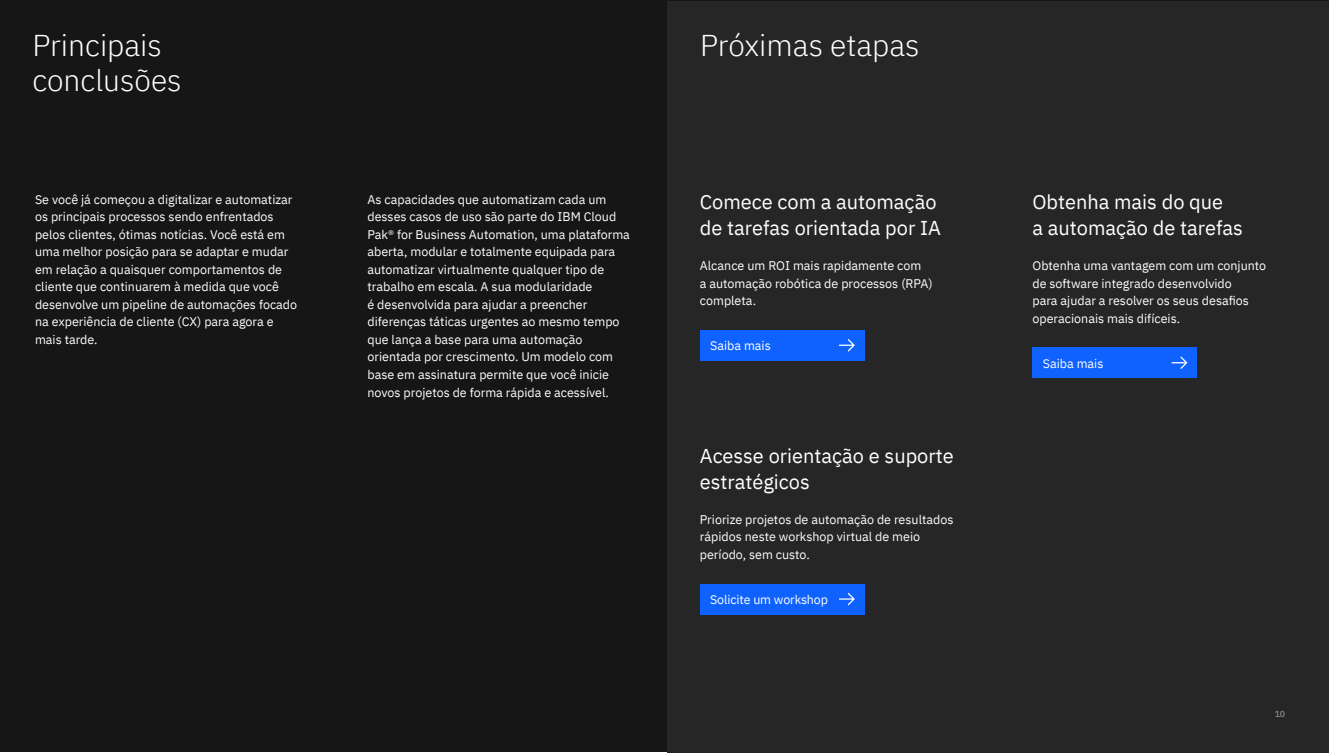
<style>
.page{position:relative;width:1330px;height:753px;background:#fff}
.page>*{position:absolute;margin:0;border:0;box-sizing:border-box;transform-origin:0 0}
.t1{font:300 30px/35px "IBM Plex Sans";color:#fff}
.t2{font:20px/26.2px "IBM Plex Sans";color:#fff}
.Body_copy{font:12.5px/17.5px "IBM Plex Sans";color:#fff}
.Body_copy_white{font:12.5px "IBM Plex Sans";letter-spacing:-.01em;color:#fff}
.t3{font:500 8.75px "IBM Plex Sans";color:#8d8d8d}
</style>
<div class="page">
<div style="left:1px;top:0;width:1328px;height:751px;background:#161616"></div>
<div style="left:668px;top:1px;width:661px;height:751px;background:#262626"></div>
<div style="left:700px;top:330px;width:165px;height:30px;background:#0f62fe"></div>
<svg style="left:839px;top:339px;width:16px;height:12px"></svg>
<div style="left:1032px;top:348px;width:165px;height:30px;background:#0f62fe"></div>
<svg style="left:1172px;top:356px;width:16px;height:13px"></svg>
<div style="left:700px;top:584px;width:165px;height:30px;background:#0f62fe"></div>
<svg style="left:839px;top:592px;width:16px;height:13px"></svg>
<h3 class="t1" style="left:32px;top:26px;width:151px">Principais conclusões</h3>
<h3 class="t1" style="left:700px;top:26px;width:221px">Próximas etapas</h3>
<p class="Body_copy" style="left:35px;top:190px;width:264px">Se você já começou a digitalizar e automatizar os principais processos sendo enfrentados pelos clientes, ótimas notícias. Você está em uma melhor posição para se adaptar e mudar em relação a quaisquer comportamentos de cliente que continuarem à medida que você desenvolve um pipeline de automações focado na experiência de cliente (CX) para agora e mais tarde.</p>
<p class="Body_copy" style="left:368px;top:190px;width:264px">As capacidades que automatizam cada um desses casos de uso são parte do IBM Cloud Pak® for Business Automation, uma plataforma aberta, modular e totalmente equipada para automatizar virtualmente qualquer tipo de trabalho em escala. A sua modularidade<br>é desenvolvida para ajudar a preencher diferenças táticas urgentes ao mesmo tempo que lança a base para uma automação orientada por crescimento. Um modelo com base em assinatura permite que você inicie novos projetos de forma rápida e acessível.</p>
<h4 class="t2" style="left:700px;top:187px;width:243px">Comece com a automação de tarefas orientada por IA</h4>
<p class="Body_copy" style="left:700px;top:256px;width:234px">Alcance um ROI mais rapidamente com<br>a automação robótica de processos (RPA) completa.</p>
<p class="Body_copy_white" style="left:710px;top:336px;width:62px">Saiba mais</p>
<h4 class="t2" style="left:700px;top:440px;width:255px">Acesse orientação e suporte estratégicos</h4>
<p class="Body_copy" style="left:700px;top:509px;width:255px">Priorize projetos de automação de resultados rápidos neste workshop virtual de meio período, sem custo.</p>
<p class="Body_copy_white" style="left:710px;top:590px;width:119px">Solicite um workshop</p>
<h4 class="t2" style="left:1033px;top:187px;width:212px">Obtenha mais do que<br>a automação de tarefas</h4>
<p class="Body_copy" style="left:1033px;top:256px;width:235px">Obtenha uma vantagem com um conjunto de software integrado desenvolvido<br>para ajudar a resolver os seus desafios operacionais mais difíceis.</p>
<p class="Body_copy_white" style="left:1043px;top:353px;width:62px">Saiba mais</p>
<p class="t3" style="left:1275px;top:706px;width:12px">10</p>
</div>
